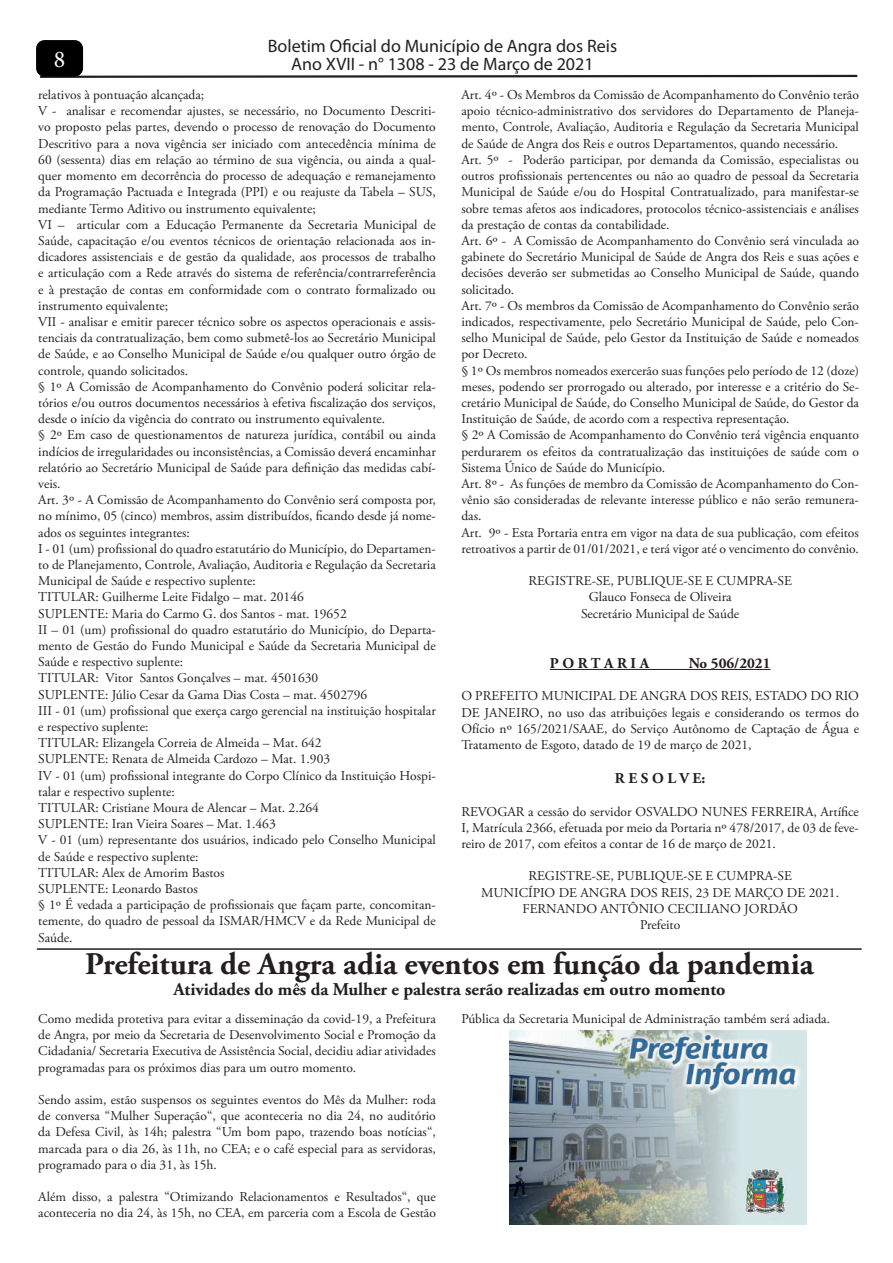
<style>
.page{position:relative;width:893px;height:1263px;background:#fff}
.page>*{position:absolute;margin:0;border:0;box-sizing:border-box;transform-origin:0 0}
.t1{font:700 31.5px "Adobe Garamond Pro";color:#231f20}
.t2{font:24px "Minion Pro";color:#fff}
.t3{font:18px "Myriad Pro";color:#231f20}
.t4{font:700 18px "Adobe Garamond Pro";color:#231f20}
.t5{font:700 15px "Adobe Garamond Pro";color:#231f20}
.t6{font:13.5px/16.2px "Adobe Garamond Pro";color:#231f20;text-align:justify}
</style>
<div class="page">
<svg style="left:39px;top:74px;width:819px;height:4px"></svg>
<div style="left:36px;top:40px;width:47px;height:37px;background:#000;border-radius:9px"></div>
<hr style="left:550px;top:669px;width:220px;height:1px;background:#231f20">
<hr style="left:37px;top:948px;width:825px;height:2px;background:#231f20">
<img style="left:509px;top:1030px;width:298px;height:195px">
<h3 class="t3" style="left:268px;top:35px;width:351px">Boletim Oficial do Município de Angra dos Reis</h3>
<h2 class="t2" style="left:54px;top:43px;width:13px">8</h2>
<h3 class="t3" style="left:291px;top:53px;width:304px">Ano XVII - n° 1308 - 23 de Março de 2021</h3>
<p class="t6" style="left:38px;top:87px;width:399px;text-align:left">relativos à pontuação alcançada;<br>V - analisar e recomendar ajustes, se necessário, no Documento Descriti&shy;vo proposto pelas partes, devendo o processo de renovação do Documento Descritivo para a nova vigência ser iniciado com antecedência mínima de 60 (sessenta) dias em relação ao término de sua vigência, ou ainda a qual&shy;quer momento em decorrência do processo de adequação e remanejamento da Programação Pactuada e Integrada (PPI) e ou reajuste da Tabela – SUS, mediante Termo Aditivo ou instrumento equivalente;<br>VI – articular com a Educação Permanente da Secretaria Municipal de Saúde, capacitação e/ou eventos técnicos de orientação relacionada aos in&shy;dicadores assistenciais e de gestão da qualidade, aos processos de trabalho e articulação com a Rede através do sistema de referência/contrarreferência e à prestação de contas em conformidade com o contrato formalizado ou instrumento equivalente;<br>VII - analisar e emitir parecer técnico sobre os aspectos operacionais e assis&shy;tenciais da contratualização, bem como submetê-los ao Secretário Municipal de Saúde, e ao Conselho Municipal de Saúde e/ou qualquer outro órgão de controle, quando solicitados.<br>§ 1º A Comissão de Acompanhamento do Convênio poderá solicitar rela&shy;tórios e/ou outros documentos necessários à efetiva fiscalização dos serviços, desde o início da vigência do contrato ou instrumento equivalente.<br>§ 2º Em caso de questionamentos de natureza jurídica, contábil ou ainda indícios de irregularidades ou inconsistências, a Comissão deverá encaminhar relatório ao Secretário Municipal de Saúde para definição das medidas cabí&shy;veis.<br>Art. 3º - A Comissão de Acompanhamento do Convênio será composta por, no mínimo, 05 (cinco) membros, assim distribuídos, ficando desde já nome&shy;ados os seguintes integrantes:<br>I - 01 (um) profissional do quadro estatutário do Município, do Departamen&shy;to de Planejamento, Controle, Avaliação, Auditoria e Regulação da Secretaria Municipal de Saúde e respectivo suplente:<br>TITULAR: Guilherme Leite Fidalgo – mat. 20146<br>SUPLENTE: Maria do Carmo G. dos Santos - mat. 19652<br>II – 01 (um) profissional do quadro estatutário do Município, do Departa&shy;mento de Gestão do Fundo Municipal e Saúde da Secretaria Municipal de Saúde e respectivo suplente:<br>TITULAR: Vitor Santos Gonçalves – mat. 4501630<br>SUPLENTE: Júlio Cesar da Gama Dias Costa – mat. 4502796<br>III - 01 (um) profissional que exerça cargo gerencial na instituição hospitalar e respectivo suplente:<br>TITULAR: Elizangela Correia de Almeida – Mat. 642<br>SUPLENTE: Renata de Almeida Cardozo – Mat. 1.903<br>IV - 01 (um) profissional integrante do Corpo Clínico da Instituição Hospi&shy;talar e respectivo suplente:<br>TITULAR: Cristiane Moura de Alencar – Mat. 2.264<br>SUPLENTE: Iran Vieira Soares – Mat. 1.463<br>V - 01 (um) representante dos usuários, indicado pelo Conselho Municipal de Saúde e respectivo suplente:<br>TITULAR: Alex de Amorim Bastos<br>SUPLENTE: Leonardo Bastos<br>§ 1º É vedada a participação de profissionais que façam parte, concomitan&shy;temente, do quadro de pessoal da ISMAR/HMCV e da Rede Municipal de Saúde.</p>
<p class="t6" style="left:461px;top:87px;width:399px;text-align:left">Art. 4º - Os Membros da Comissão de Acompanhamento do Convênio terão apoio técnico-administrativo dos servidores do Departamento de Planeja&shy;mento, Controle, Avaliação, Auditoria e Regulação da Secretaria Municipal de Saúde de Angra dos Reis e outros Departamentos, quando necessário.<br>Art. 5º - Poderão participar, por demanda da Comissão, especialistas ou outros profissionais pertencentes ou não ao quadro de pessoal da Secretaria Municipal de Saúde e/ou do Hospital Contratualizado, para manifestar-se sobre temas afetos aos indicadores, protocolos técnico-assistenciais e análises da prestação de contas da contabilidade.<br>Art. 6º - A Comissão de Acompanhamento do Convênio será vinculada ao gabinete do Secretário Municipal de Saúde de Angra dos Reis e suas ações e decisões deverão ser submetidas ao Conselho Municipal de Saúde, quando solicitado.<br>Art. 7º - Os membros da Comissão de Acompanhamento do Convênio serão indicados, respectivamente, pelo Secretário Municipal de Saúde, pelo Con&shy;selho Municipal de Saúde, pelo Gestor da Instituição de Saúde e nomeados por Decreto.<br>§ 1º Os membros nomeados exercerão suas funções pelo período de 12 (doze) meses, podendo ser prorrogado ou alterado, por interesse e a critério do Se&shy;cretário Municipal de Saúde, do Conselho Municipal de Saúde, do Gestor da Instituição de Saúde, de acordo com a respectiva representação.<br>§ 2º A Comissão de Acompanhamento do Convênio terá vigência enquanto perdurarem os efeitos da contratualização das instituições de saúde com o Sistema Único de Saúde do Município.<br>Art. 8º - As funções de membro da Comissão de Acompanhamento do Con&shy;vênio são consideradas de relevante interesse público e não serão remunera&shy;das.<br>Art. 9º - Esta Portaria entra em vigor na data de sua publicação, com efeitos retroativos a partir de 01/01/2021, e terá vigor até o vencimento do convênio.</p>
<p class="t6" style="left:528px;top:573px;width:265px;text-align:center">REGISTRE-SE, PUBLIQUE-SE E CUMPRA-SE<br>Glauco Fonseca de Oliveira<br>Secretário Municipal de Saúde</p>
<p class="t5" style="left:550px;top:654px;width:101px">P O R T A R I A</p>
<p class="t5" style="left:689px;top:654px;width:83px">No 506/2021</p>
<p class="t6" style="left:461px;top:688px;width:399px">O PREFEITO MUNICIPAL DE ANGRA DOS REIS, ESTADO DO RIO DE JANEIRO, no uso das atribuições legais e considerando os termos do Ofício nº 165/2021/SAAE, do Serviço Autônomo de Captação de Água e Tratamento de Esgoto, datado de 19 de março de 2021,</p>
<p class="t5" style="left:615px;top:770px;width:92px">R E S O L V E:</p>
<p class="t6" style="left:461px;top:804px;width:399px">REVOGAR a cessão do servidor OSVALDO NUNES FERREIRA, Artífice I, Matrícula 2366, efetuada por meio da Portaria nº 478/2017, de 03 de feve&shy;reiro de 2017, com efeitos a contar de 16 de março de 2021.</p>
<p class="t6" style="left:481px;top:868px;width:359px;text-align:center">REGISTRE-SE, PUBLIQUE-SE E CUMPRA-SE<br>MUNICÍPIO DE ANGRA DOS REIS, 23 DE MARÇO DE 2021.<br>FERNANDO ANTÔNIO CECILIANO JORDÃO<br>Prefeito</p>
<h1 class="t1" style="left:85px;top:945px;width:730px">Prefeitura de Angra adia eventos em função da pandemia</h1>
<h3 class="t4" style="left:174px;top:979px;width:553px">Atividades do mês da Mulher e palestra serão realizadas em outro momento</h3>
<p class="t6" style="left:38px;top:1011px;width:399px">Como medida protetiva para evitar a disseminação da covid-19, a Prefeitura de Angra, por meio da Secretaria de Desenvolvimento Social e Promoção da Cidadania/ Secretaria Executiva de Assistência Social, decidiu adiar atividades programadas para os próximos dias para um outro momento.</p>
<p class="t6" style="left:38px;top:1092px;width:399px">Sendo assim, estão suspensos os seguintes eventos do Mês da Mulher: roda de conversa “Mulher Superação“, que aconteceria no dia 24, no auditório da Defesa Civil, às 14h; palestra “Um bom papo, trazendo boas notícias“, marcada para o dia 26, às 11h, no CEA; e o café especial para as servidoras, programado para o dia 31, às 15h.</p>
<p class="t6" style="left:38px;top:1189px;width:399px">Além disso, a palestra “Otimizando Relacionamentos e Resultados“, que aconteceria no dia 24, às 15h, no CEA, em parceria com a Escola de Gestão</p>
<p class="t6" style="left:461px;top:1011px;width:370px">Pública da Secretaria Municipal de Administração também será adiada.</p>
</div>
